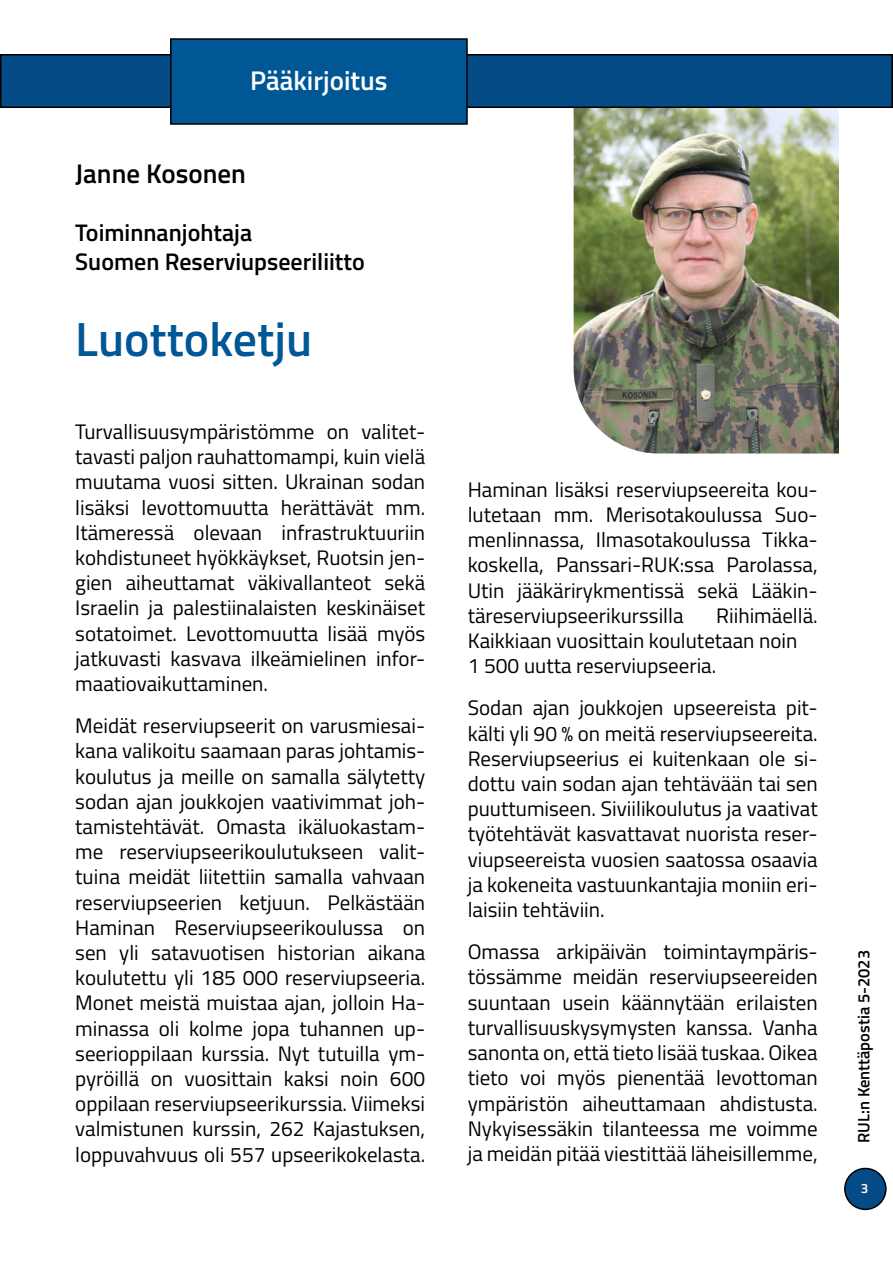
<style>
.page{position:relative;width:893px;height:1263px;background:#fff}
.page>*{position:absolute;margin:0;border:0;box-sizing:border-box;transform-origin:0 0}
.t1{font:600 48px "Titillium";color:#005795}
.t2{font:600 27px "Titillium";color:#fff}
.t3{font:600 27px "Titillium";color:#000}
.t4{font:600 24px/28.8px "Titillium";color:#000}
.t5{font:21px/25.2px "Titillium";color:#000;text-align:justify}
.t6{font:600 16.5px "Titillium";color:#000}
.t7{font:600 13.5px "Titillium";color:#fff}
</style>
<div class="page">
<div style="left:1px;top:55px;width:891px;height:52px;background:#054b86"></div>
<div style="left:0;top:54px;width:893px;height:54px;border:2px solid #000"></div>
<div style="left:171px;top:39px;width:296px;height:85px;background:#005795"></div>
<div style="left:170px;top:38px;width:298px;height:87px;border:2px solid #000"></div>
<img style="left:574px;top:108px;width:265px;height:345px">
<div style="left:845px;top:1168px;width:41px;height:41px;background:#054b86;border-radius:50%"></div>
<div style="left:844px;top:1168px;width:43px;height:42px;border:2px solid #000;border-radius:50%"></div>
<p class="t2" style="left:250px;top:60px;width:139px">Pääkirjoitus</p>
<p class="t3" style="left:75px;top:154px;width:172px">Janne Kosonen</p>
<p class="t4" style="left:75px;top:217px;width:291px">Toiminnanjohtaja<br>Suomen Reserviupseeriliitto</p>
<h1 class="t1" style="left:75px;top:303px;width:238px">Luottoketju</h1>
<p class="t5" style="left:75px;top:418px;width:351px">Turvallisuusympäristömme on valitet&shy;tavasti paljon rauhattomampi, kuin vielä muutama vuosi sitten. Ukrainan sodan lisäksi levottomuutta herättävät mm.<br>Itämeressä olevaan infrastruktuuriin kohdistuneet hyökkäykset, Ruotsin jen&shy;gien aiheuttamat väkivallanteot sekä Israelin ja palestiinalaisten keskinäiset sotatoimet. Levottomuutta lisää myös jatkuvasti kasvava ilkeämielinen infor&shy;maatiovaikuttaminen.</p>
<p class="t5" style="left:75px;top:712px;width:351px">Meidät reserviupseerit on varusmiesai&shy;kana valikoitu saamaan paras johtamis&shy;koulutus ja meille on samalla sälytetty sodan ajan joukkojen vaativimmat joh&shy;tamistehtävät. Omasta ikäluokastam&shy;me reserviupseerikoulutukseen valit&shy;tuina meidät liitettiin samalla vahvaan reserviupseerien ketjuun. Pelkästään Haminan Reserviupseerikoulussa on sen yli satavuotisen historian aikana koulutettu yli 185 000 reserviupseeria.<br>Monet meistä muistaa ajan, jolloin Ha&shy;minassa oli kolme jopa tuhannen up&shy;seerioppilaan kurssia. Nyt tutuilla ym&shy;pyröillä on vuosittain kaksi noin 600 oppilaan reserviupseerikurssia. Viimeksi valmistunen kurssin, 262 Kajastuksen, loppuvahvuus oli 557 upseerikokelasta.</p>
<p class="t5" style="left:468px;top:476px;width:351px">Haminan lisäksi reserviupseereita kou&shy;lutetaan mm. Merisotakoulussa Suo&shy;menlinnassa, Ilmasotakoulussa Tikka&shy;koskella, Panssari-RUK:ssa Parolassa, Utin jääkärirykmentissä sekä Lääkin&shy;täreserviupseerikurssilla</p>
<p class="t5" style="left:468px;top:602px;width:351px;text-align:left;text-indent:248px">Riihimäellä.<br>Kaikkiaan vuosittain koulutetaan noin<br>1 500 uutta reserviupseeria.</p>
<p class="t5" style="left:468px;top:694px;width:351px">Sodan ajan joukkojen upseereista pit&shy;kälti yli 90 % on meitä reserviupseereita.<br>Reserviupseerius ei kuitenkaan ole si&shy;dottu vain sodan ajan tehtävään tai sen puuttumiseen. Siviilikoulutus ja vaativat työtehtävät kasvattavat nuorista reser&shy;viupseereista vuosien saatossa osaavia ja kokeneita vastuunkantajia moniin eri&shy;laisiin tehtäviin.</p>
<p class="t5" style="left:468px;top:938px;width:351px">Omassa arkipäivän toimintaympäris&shy;tössämme meidän reserviupseereiden suuntaan usein käännytään erilaisten turvallisuuskysymysten kanssa. Vanha sanonta on, että tieto lisää tuskaa. Oikea tieto voi myös pienentää levottoman ympäristön aiheuttamaan ahdistusta.<br>Nykyisessäkin tilanteessa me voimme ja meidän pitää viestittää läheisillemme,</p>
<p class="t6" style="left:851px;top:1143px;width:194px;rotate:-90deg">RUL:n Kenttäpostia 5-2023</p>
<p class="t7" style="left:861px;top:1178px;width:9px">3</p>
</div>
